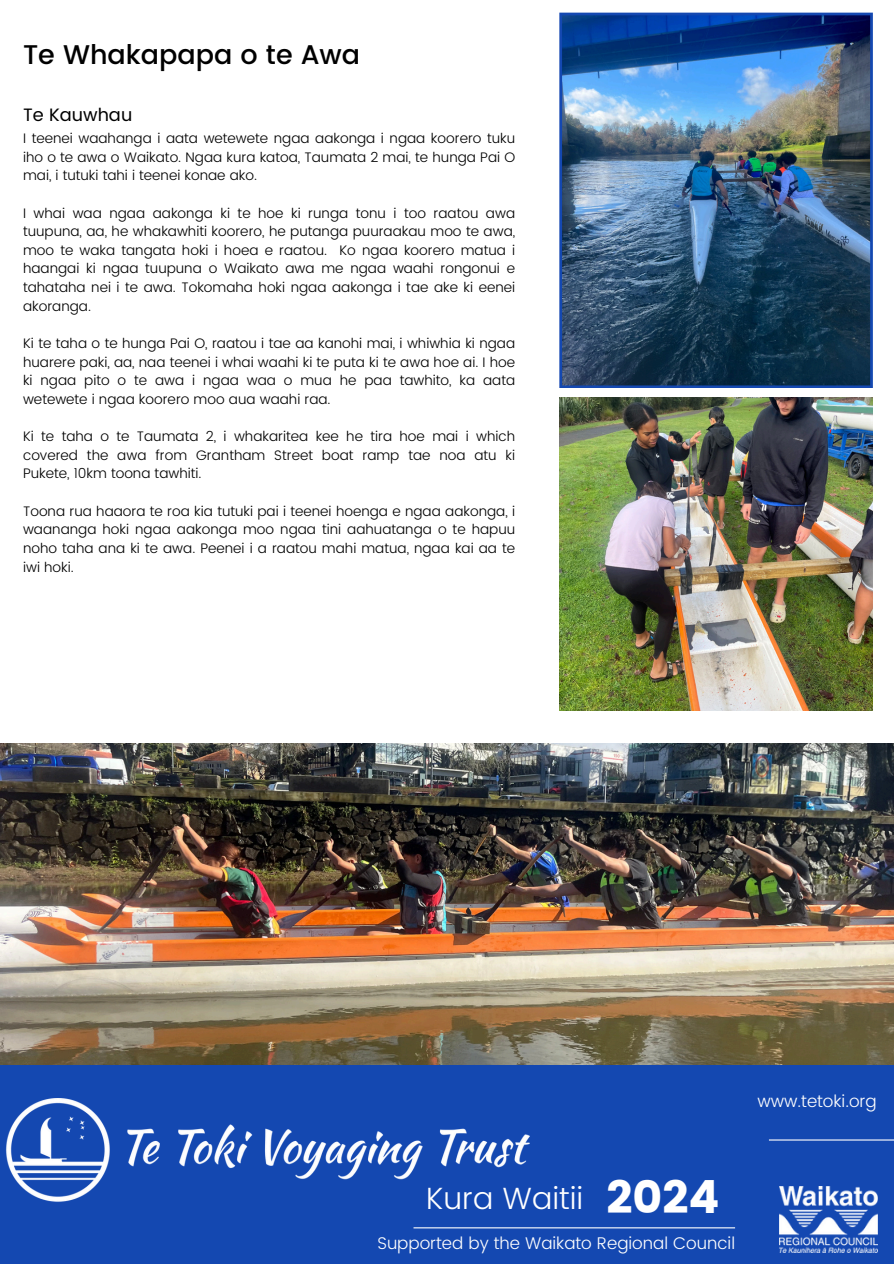
<style>
.page{position:relative;width:894px;height:1264px;background:#fff}
.page>*{position:absolute;margin:0;border:0;box-sizing:border-box;transform-origin:0 0}
.t1{font:45.75px "Poppins";color:#fff}
.t2{font:300 30.75px "Poppins";color:#fff}
.t3{font:500 27px "Poppins";color:#000}
.t4{font:18px "Poppins";color:#000}
.t5{font:300 16.95px "Poppins";color:#fff}
.t6{font:300 13.8px/18.6px "Poppins";color:#000;text-align:justify}
</style>
<div class="page">
<img style="left:0;top:743px;width:893px;height:321px">
<div style="left:0;top:1064px;width:893px;height:199px;background:#1448b1"></div>
<hr style="left:768px;top:1139px;width:125px;height:1px;background:#fff">
<hr style="left:413px;top:1227px;width:321px;height:1px;background:#fff">
<img style="left:779px;top:1186px;width:98px;height:66px">
<img style="left:6px;top:1098px;width:523px;height:104px">
<img style="left:559px;top:13px;width:313px;height:375px">
<img style="left:559px;top:397px;width:313px;height:314px">
<h2 class="t3" style="left:23px;top:39px;width:338px">Te Whakapapa o te Awa</h2>
<p class="t4" style="left:23px;top:105px;width:111px">Te Kauwhau</p>
<p class="t6" style="left:23px;top:129px;width:493px">I teenei waahanga i aata wetewete ngaa aakonga i ngaa koorero tuku iho o te awa o Waikato. Ngaa kura katoa, Taumata 2 mai, te hunga Pai O mai, i tutuki tahi i teenei konae ako.</p>
<p class="t6" style="left:23px;top:203px;width:493px">I whai waa ngaa aakonga ki te hoe ki runga tonu i too raatou awa tuupuna, aa, he whakawhiti koorero, he putanga puuraakau moo te awa, moo te waka tangata hoki i hoea e raatou. Ko ngaa koorero matua i haangai ki ngaa tuupuna o Waikato awa me ngaa waahi rongonui e tahataha nei i te awa. Tokomaha hoki ngaa aakonga i tae ake ki eenei akoranga.</p>
<p class="t6" style="left:23px;top:334px;width:493px">Ki te taha o te hunga Pai O, raatou i tae aa kanohi mai, i whiwhia ki ngaa huarere paki, aa, naa teenei i whai waahi ki te puta ki te awa hoe ai. I hoe ki ngaa pito o te awa i ngaa waa o mua he paa tawhito, ka aata wetewete i ngaa koorero moo aua waahi raa.</p>
<p class="t6" style="left:23px;top:427px;width:493px">Ki te taha o te Taumata 2, i whakaritea kee he tira hoe mai i which</p>
<h4 class="t6" style="left:23px;top:445px;width:493px">covered the awa from Grantham Street boat ramp tae noa atu ki<br>Pukete, 10km toona tawhiti.</h4>
<h4 class="t6" style="left:23px;top:501px;width:493px">Toona rua haaora te roa kia tutuki pai i teenei hoenga e ngaa aakonga, i</h4>
<p class="t6" style="left:23px;top:520px;width:493px">waananga hoki ngaa aakonga moo ngaa tini aahuatanga o te hapuu noho taha ana ki te awa. Peenei i a raatou mahi matua, ngaa kai aa te iwi hoki.</p>
<h1 class="t5" style="left:757px;top:1091px;width:121px">www.tetoki.org</h1>
<p class="t2" style="left:426px;top:1180px;width:158px">Kura Waitii</p>
<p class="t1" style="left:606px;top:1169px;width:115px">2024</p>
<p class="t5" style="left:377px;top:1233px;width:359px">Supported by the Waikato Regional Council</p>
</div>
